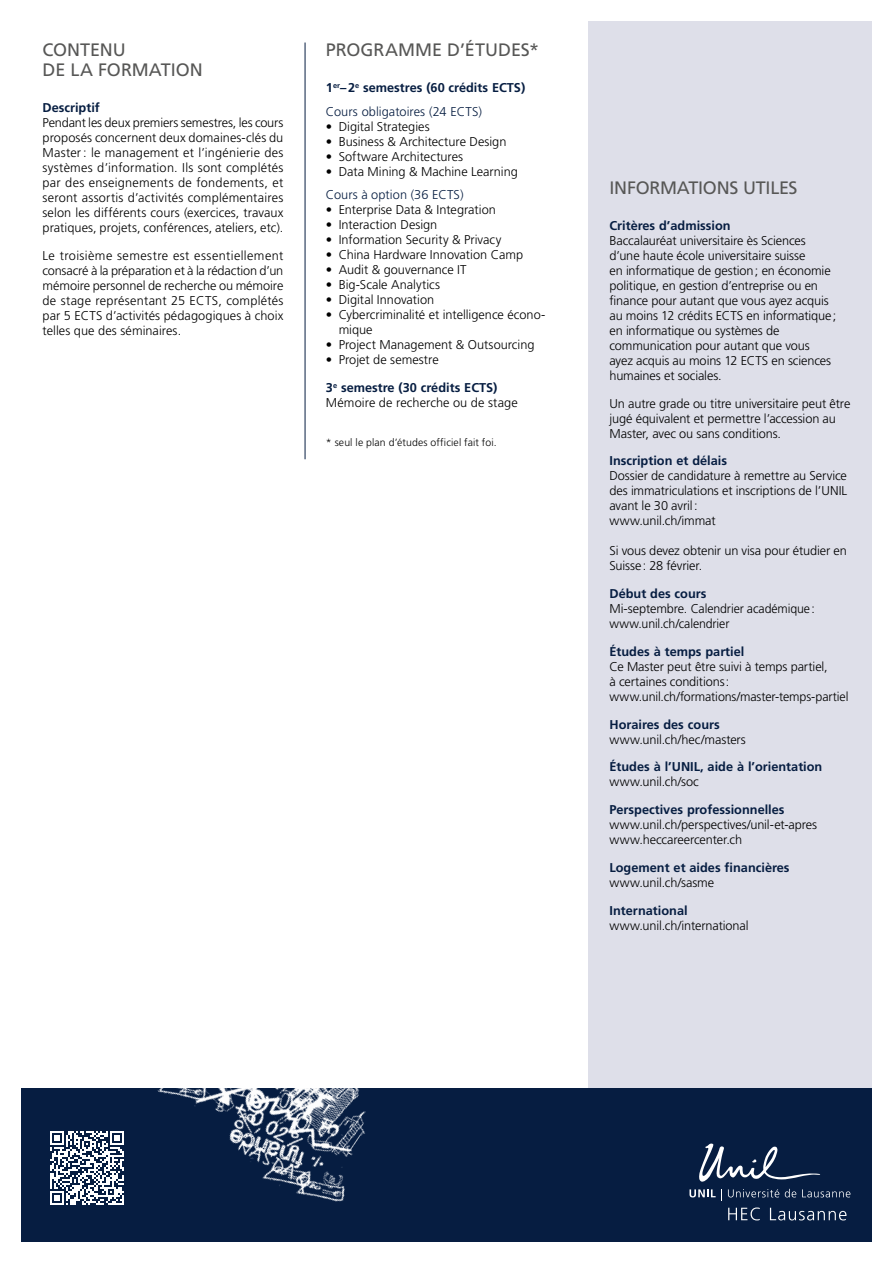
<style>
.page{position:relative;width:893px;height:1263px;background:#fff}
.page>*{position:absolute;margin:0;border:0;box-sizing:border-box;transform-origin:0 0}
.t1{font:18px/19.5px "Frutiger LT Std";letter-spacing:-.01em;color:#575756}
.t2{font:300 12.75px/15px "Frutiger LT Std";letter-spacing:-.005em;color:#000}
.t3{font:700 12.75px/23.5px "Frutiger LT Std";color:#061d41}
.t4{font:300 12.75px "Frutiger LT Std";letter-spacing:.01em;color:#061d41}
.t5{font:300 10.5px "Frutiger LT Std";letter-spacing:.01em;color:#000}
.s1{font-weight:300}
.s2{font-weight:300;color:#000}
</style>
<div class="page">
<div style="left:588px;top:21px;width:284px;height:1068px;background:#dedfe9"></div>
<div style="left:21px;top:1089px;width:851px;height:153px;background:#061d41"></div>
<img style="left:128px;top:1088px;width:293px;height:114px">
<svg style="left:699px;top:1143px;width:122px;height:39px"></svg>
<svg style="left:689px;top:1189px;width:33px;height:11px"></svg>
<svg style="left:728px;top:1189px;width:51px;height:8px"></svg>
<svg style="left:785px;top:1189px;width:11px;height:8px"></svg>
<svg style="left:802px;top:1189px;width:48px;height:8px"></svg>
<svg style="left:728px;top:1207px;width:32px;height:13px"></svg>
<svg style="left:770px;top:1208px;width:76px;height:12px"></svg>
<hr style="left:305px;top:43px;width:1px;height:416px;background:#061d41">
<svg style="left:50px;top:1131px;width:74px;height:74px"></svg>
<h1 class="t1" style="left:43px;top:40px;width:162px">CONTENU<br>DE LA FORMATION</h1>
<p class="t3" style="left:43px;top:96px;width:59px">Descriptif</p>
<p class="t2" style="left:43px;top:115px;width:242px;text-align:justify">Pendant les deux premiers semestres, les cours proposés concernent deux domaines-clés du Master: le management et l’ingénierie des systèmes d’information. Ils sont complétés par des enseignements de fondements, et seront assortis d’activités complémentaires selon les différents cours (exercices, travaux pratiques, projets, conférences, ateliers, etc).</p>
<p class="t2" style="left:43px;top:248px;width:242px;text-align:justify">Le troisième semestre est essentiellement consacré à la préparation et à la rédaction d’un mémoire personnel de recherche ou mémoire de stage représentant 25 ECTS, complétés par 5 ECTS d’activités pédagogiques à choix telles que des séminaires.</p>
<h1 class="t1" style="left:326px;top:40px;width:215px">PROGRAMME D’ÉTUDES*</h1>
<p class="t3" style="left:326px;top:76px;width:201px">1<sup>er</sup>–2<sup>e</sup> semestres (60 crédits ECTS)<br><span class="s1">Cours obligatoires (24 ECTS)</span></p>
<p class="t2" style="left:326px;top:119px;width:105px">• Digital Strategies</p>
<p class="t2" style="left:326px;top:134px;width:182px">• Business &amp; Architecture Design</p>
<p class="t2" style="left:326px;top:149px;width:139px">• Software Architectures</p>
<p class="t2" style="left:326px;top:164px;width:193px">• Data Mining &amp; Machine Learning</p>
<p class="t4" style="left:326px;top:188px;width:139px">Cours à option (36 ECTS)</p>
<p class="t2" style="left:326px;top:203px;width:171px">• Enterprise Data &amp; Integration</p>
<p class="t2" style="left:326px;top:218px;width:113px">• Interaction Design</p>
<p class="t2" style="left:326px;top:233px;width:177px">• Information Security &amp; Privacy</p>
<p class="t2" style="left:326px;top:248px;width:199px">• China Hardware Innovation Camp</p>
<p class="t2" style="left:326px;top:263px;width:142px">• Audit &amp; gouvernance IT</p>
<p class="t2" style="left:326px;top:278px;width:116px">• Big-Scale Analytics</p>
<p class="t2" style="left:326px;top:292px;width:110px">• Digital Innovation</p>
<p class="t2" style="left:339px;top:307px;width:208px;text-indent:-13px">• Cybercriminalité et intelligence écono&shy;mique</p>
<p class="t2" style="left:326px;top:337px;width:210px">• Project Management &amp; Outsourcing</p>
<p class="t3" style="left:326px;top:346px;width:173px;line-height:27.9px"><span class="s2">• Projet de semestre<br></span>3<sup>e</sup> semestre (30 crédits ECTS)</p>
<p class="t2" style="left:326px;top:395px;width:193px">Mémoire de recherche ou de stage</p>
<p class="t5" style="left:326px;top:436px;width:172px">* seul le plan d’études officiel fait foi.</p>
<h1 class="t1" style="left:609px;top:178px;width:190px">INFORMATIONS UTILES</h1>
<p class="t3" style="left:609px;top:214px;width:123px">Critères d’admission</p>
<p class="t2" style="left:609px;top:233px;width:228px">Baccalauréat universitaire ès Sciences d’une haute école universitaire suisse<br>en informatique de gestion; en économie politique, en gestion d’entreprise ou en finance pour autant que vous ayez acquis au moins 12 crédits ECTS en informatique; en informatique ou systèmes de communication pour autant que vous ayez acquis au moins 12 ECTS en sciences humaines et sociales.</p>
<p class="t2" style="left:609px;top:396px;width:242px">Un autre grade ou titre universitaire peut être jugé équivalent et permettre l’accession au<br>Master, avec ou sans conditions.</p>
<p class="t3" style="left:609px;top:449px;width:119px">Inscription et délais</p>
<p class="t2" style="left:609px;top:469px;width:239px">Dossier de candidature à remettre au Service des immatriculations et inscriptions de l’UNIL avant le 30 avril:<br>www.unil.ch/immat</p>
<p class="t2" style="left:609px;top:544px;width:239px">Si vous devez obtenir un visa pour étudier en<br>Suisse: 28 février.</p>
<p class="t3" style="left:609px;top:582px;width:99px">Début des cours</p>
<p class="t2" style="left:609px;top:601px;width:207px">Mi-septembre. Calendrier académique: www.unil.ch/calendrier</p>
<p class="t3" style="left:609px;top:640px;width:136px">Études à temps partiel</p>
<p class="t2" style="left:609px;top:659px;width:241px">Ce Master peut être suivi à temps partiel,<br>à certaines conditions: www.unil.ch/formations/master-temps-partiel</p>
<p class="t3" style="left:609px;top:712px;width:112px">Horaires des cours</p>
<p class="t2" style="left:609px;top:732px;width:138px">www.unil.ch/hec/masters</p>
<p class="t3" style="left:609px;top:755px;width:214px">Études à l’UNIL, aide à l’orientation</p>
<p class="t2" style="left:609px;top:775px;width:91px">www.unil.ch/soc</p>
<p class="t3" style="left:609px;top:798px;width:177px">Perspectives professionnelles</p>
<p class="t2" style="left:609px;top:817px;width:209px">www.unil.ch/perspectives/unil-et-apres www.heccareercenter.ch</p>
<p class="t3" style="left:609px;top:856px;width:182px">Logement et aides financières</p>
<p class="t2" style="left:609px;top:875px;width:106px">www.unil.ch/sasme</p>
<p class="t3" style="left:609px;top:898px;width:80px">International</p>
<p class="t2" style="left:609px;top:918px;width:141px">www.unil.ch/international</p>
</div>
